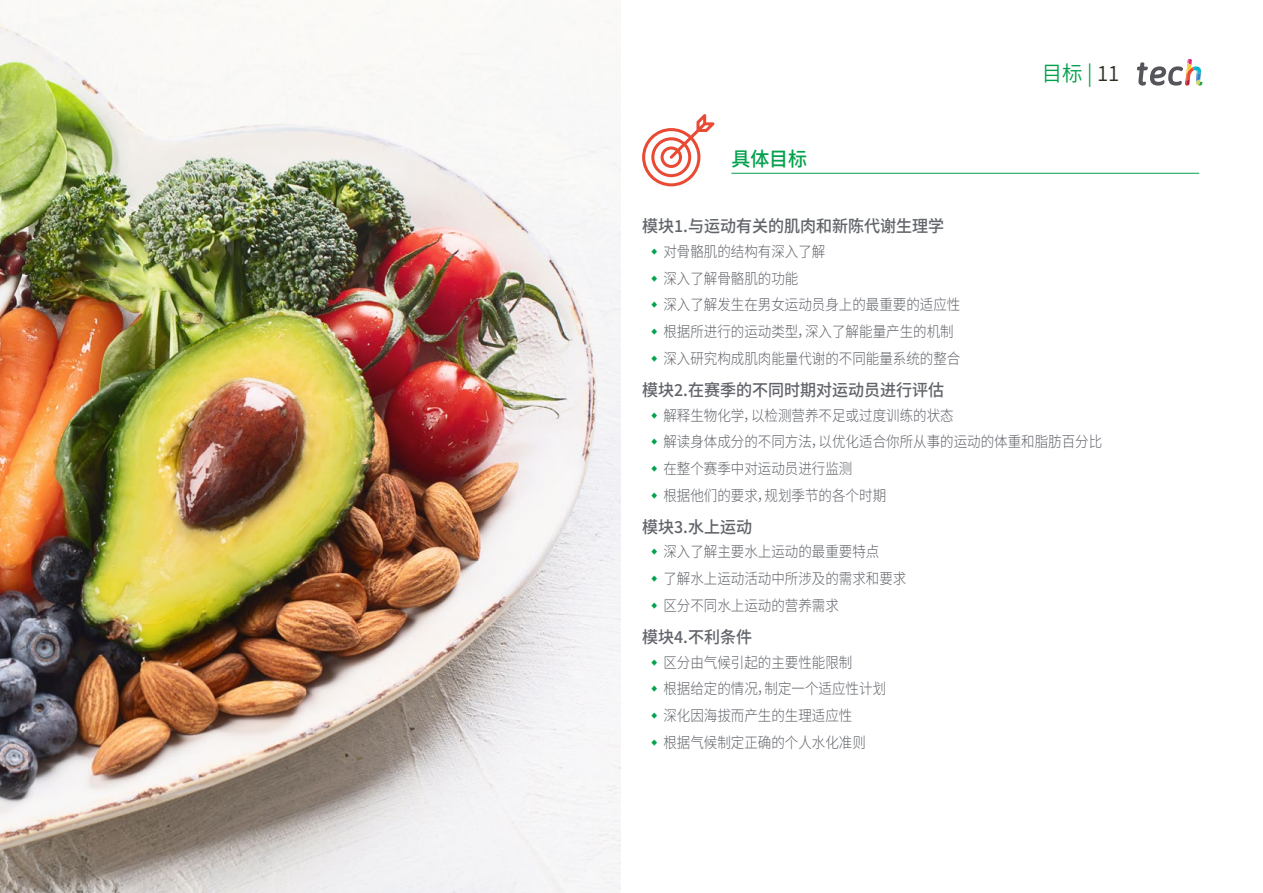
<style>
.page{position:relative;width:1263px;height:893px;background:#fff}
.page>*{position:absolute;margin:0;border:0;box-sizing:border-box;transform-origin:0 0}
.t1{font:21px "Source Han Sans CN";color:#04a14d}
.t2{font:500 19.5px "Source Han Sans CN";color:#04a14d}
.t3{font:500 16.5px "Source Han Sans CN";color:#61646a}
.t4{font:300 15px/26.7px "Source Han Sans CN";color:#61646a;scale:.9 1}
.s1{color:#312e20}
</style>
<div class="page">
<svg style="left:1137px;top:59px;width:65px;height:27px"></svg>
<img style="left:0;top:0;width:621px;height:893px">
<hr style="left:731px;top:173px;width:468px;height:1px;background:#04a14d">
<svg style="left:642px;top:114px;width:72px;height:72px"></svg>
<h2 class="t2" style="left:731px;top:148px;width:77px">具体目标</h2>
<h1 class="t1" style="left:1042px;top:61px;width:79px">目标 | <span class="s1">11</span></h1>
<p class="t3" style="left:642px;top:217px;width:303px">模块1.与运动有关的肌肉和新陈代谢生理学</p>
<p class="t4" style="left:663px;top:238px;width:331px">对骨骼肌的结构有深入了解<br>深入了解骨骼肌的功能<br>深入了解发生在男女运动员身上的最重要的适应性根据所进行的运动类型，深入了解能量产生的机制深入研究构成肌肉能量代谢的不同能量系统的整合</p>
<p class="t3" style="left:642px;top:381px;width:303px">模块2.在赛季的不同时期对运动员进行评估</p>
<p class="t4" style="left:663px;top:402px;width:489px">解释生物化学，以检测营养不足或过度训练的状态<br>解读身体成分的不同方法，以优化适合你所从事的运动的体重和脂肪百分比在整个赛季中对运动员进行监测<br>根据他们的要求，规划季节的各个时期</p>
<p class="t3" style="left:642px;top:517px;width:111px">模块3.水上运动</p>
<p class="t4" style="left:663px;top:539px;width:271px">深入了解主要水上运动的最重要特点<br>了解水上运动活动中所涉及的需求和要求区分不同水上运动的营养需求</p>
<p class="t3" style="left:642px;top:628px;width:111px">模块4.不利条件</p>
<p class="t4" style="left:663px;top:649px;width:249px">区分由气候引起的主要性能限制<br>根据给定的情况，制定一个适应性计划深化因海拔而产生的生理适应性<br>根据气候制定正确的个人水化准则</p>
</div>
